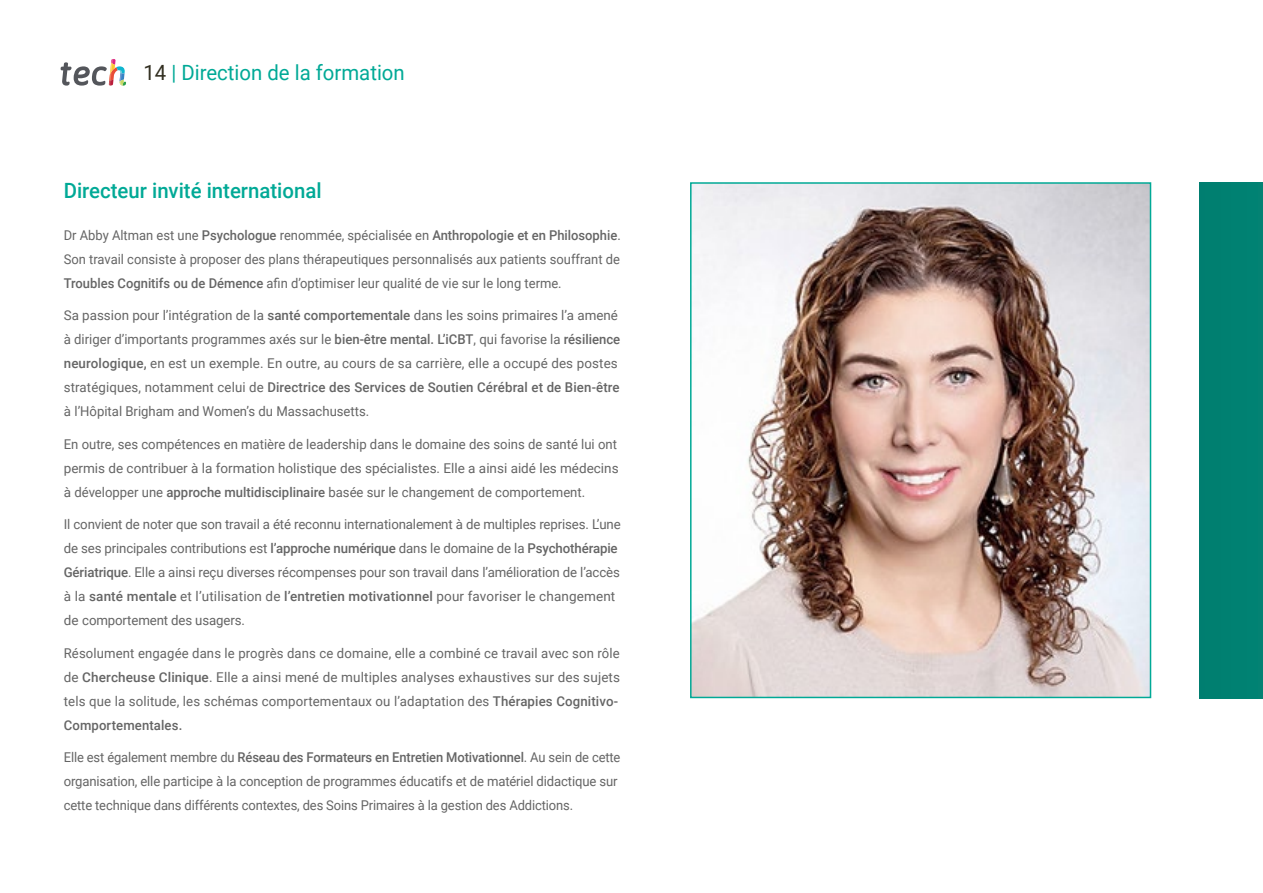
<style>
.page{position:relative;width:1263px;height:893px;background:#fff}
.page>*{position:absolute;margin:0;border:0;box-sizing:border-box;transform-origin:0 0}
.t1{font:500 21px "Roboto";color:#00a996}
.t2{font:21px "Roboto";color:#00a996}
.t3{font:13.5px/24px "Roboto";color:#656565}
.t4{font:13.5px/24px "Roboto";color:#656565;text-align:justify;scale:.96 1}
.s1{color:#312e20}
.s2{font-weight:500}
</style>
<div class="page">
<img style="left:693px;top:185px;width:455px;height:510px">
<div style="left:690px;top:182px;width:461px;height:516px;border:2px solid #00a996"></div>
<svg style="left:61px;top:59px;width:65px;height:27px"></svg>
<div style="left:1199px;top:182px;width:64px;height:516px;background:#008071"></div>
<h1 class="t2" style="left:144px;top:57px;width:263px"><span class="s1">14</span> | Direction de la formation</h1>
<h1 class="t1" style="left:64px;top:176px;width:259px">Directeur invité international</h1>
<p class="t4" style="left:64px;top:222px;width:582px">Dr Abby Altman est une <span class="s2">Psychologue</span> renommée, spécialisée en <span class="s2">Anthropologie et en Philosophie</span>.<br>Son travail consiste à proposer des plans thérapeutiques personnalisés aux patients souffrant de <span class="s2">Troubles Cognitifs ou de Démence</span> afin d’optimiser leur qualité de vie sur le long terme.</p>
<p class="t3" style="left:64px;top:303px;width:558px">Sa passion pour l’intégration de la <span class="s2">santé comportementale</span> dans les soins primaires l’a amené à diriger d’importants programmes axés sur le <span class="s2">bien-être mental. L’iCBT</span>, qui favorise la <span class="s2">résilience neurologique,</span> en est un exemple. En outre, au cours de sa carrière, elle a occupé des postes stratégiques, notamment celui de <span class="s2">Directrice des Services de Soutien Cérébral et de Bien-être </span>à l’Hôpital Brigham and Women’s du Massachusetts.</p>
<p class="t3" style="left:64px;top:431px;width:556px;text-align:justify">En outre, ses compétences en matière de leadership dans le domaine des soins de santé lui ont permis de contribuer à la formation holistique des spécialistes. Elle a ainsi aidé les médecins à développer une <span class="s2">approche multidisciplinaire</span> basée sur le changement de comportement.</p>
<p class="t3" style="left:64px;top:512px;width:558px">Il convient de noter que son travail a été reconnu internationalement à de multiples reprises. L’une de ses principales contributions est <span class="s2">l’approche numérique</span> dans le domaine de la <span class="s2">Psychothérapie Gériatrique</span>. Elle a ainsi reçu diverses récompenses pour son travail dans l’amélioration de l’accès à la <span class="s2">santé mentale</span> et l’utilisation de <span class="s2">l’entretien motivationnel</span> pour favoriser le changement de comportement des usagers.</p>
<p class="t3" style="left:64px;top:640px;width:558px">Résolument engagée dans le progrès dans ce domaine, elle a combiné ce travail avec son rôle de <span class="s2">Chercheuse Clinique</span>. Elle a ainsi mené de multiples analyses exhaustives sur des sujets tels que la solitude, les schémas comportementaux ou l’adaptation des <span class="s2">Thérapies Cognitivo-Comportementales.</span></p>
<p class="t4" style="left:64px;top:745px;width:581px;text-align:left">Elle est également membre du <span class="s2">Réseau des Formateurs en Entretien Motivationnel</span>. Au sein de cette organisation, elle participe à la conception de programmes éducatifs et de matériel didactique sur cette technique dans différents contextes, des Soins Primaires à la gestion des Addictions.</p>
</div>
